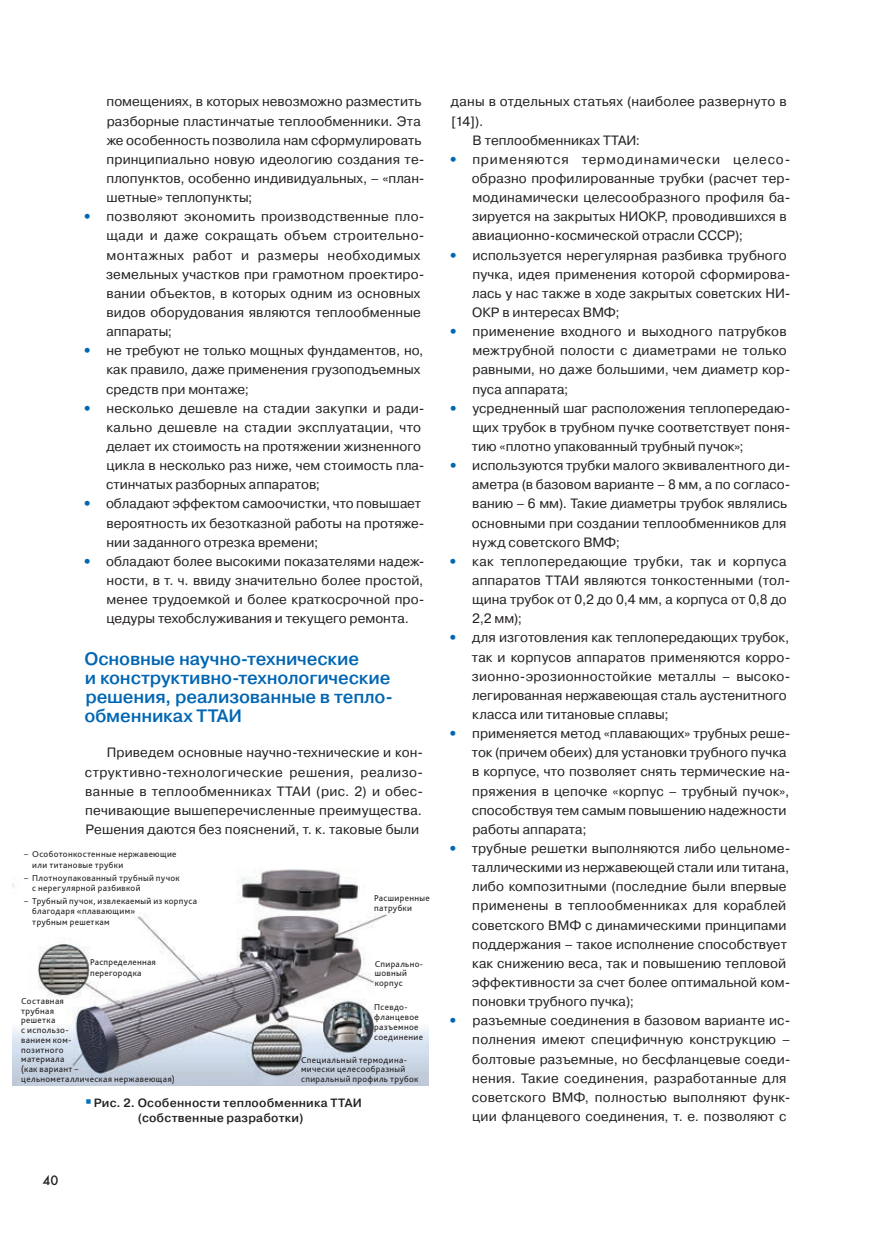
<style>
.page{position:relative;width:872px;height:1234px;background:#fff}
.page>*{position:absolute;margin:0;border:0;box-sizing:border-box;transform-origin:0 0}
.t1{font:500 18px/19.2px "Pragmatica";letter-spacing:-.01em;color:#0166b3}
.t2{font:13.5px/19.2px "Pragmatica";letter-spacing:.01em;color:#231f20}
.t3{font:13.5px "Futura Futuris C";color:#231f20}
.t4{font:500 12px/15px "Pragmatica";letter-spacing:.02em;color:#231f20}
.t5{font:12px "Free Set Light C";letter-spacing:.015em;color:#231f20}
.t6{font:9px/9.8px "Bliss Pro";letter-spacing:.04em;color:#231f20}
.s1{font-weight:800;color:#0166b3}
</style>
<div class="page">
<img style="left:13px;top:869px;width:416px;height:216px">
<p class="t2" style="left:107px;top:92px;width:319px">помещениях, в которых невозможно разместить разборные пластинчатые теплообменники. Эта же особенность позволила нам сформулировать принципиально новую идеологию создания те&shy;плопунктов, особенно индивидуальных, – «план&shy;шетные» теплопункты;</p>
<p class="t2" style="left:106px;top:207px;width:320px;text-indent:-23px"><span class="s1">•</span> позволяют экономить производственные пло&shy;щади и даже сокращать объем строительно&shy;монтажных работ и размеры необходимых земельных участков при грамотном проектиро&shy;вании объектов, в которых одним из основных видов оборудования являются теплообменные аппараты;</p>
<p class="t2" style="left:106px;top:341px;width:319px;text-indent:-23px"><span class="s1">•</span> не требуют не только мощных фундаментов, но, как правило, даже применения грузоподъемных средств при монтаже;</p>
<p class="t2" style="left:106px;top:398px;width:320px;text-indent:-23px"><span class="s1">•</span> несколько дешевле на стадии закупки и ради&shy;кально дешевле на стадии эксплуатации, что делает их стоимость на протяжении жизненного цикла в несколько раз ниже, чем стоимость пла&shy;стинчатых разборных аппаратов;</p>
<p class="t2" style="left:106px;top:494px;width:319px;text-indent:-24px"><span class="s1">•</span> обладают эффектом самоочистки, что повышает вероятность их безотказной работы на протяже&shy;нии заданного отрезка времени;</p>
<p class="t2" style="left:106px;top:551px;width:319px;text-align:justify;text-indent:-24px"><span class="s1">•</span> обладают более высокими показателями надеж&shy;ности, в т. ч. ввиду значительно более простой, менее трудоемкой и более краткосрочной про&shy;цедуры техобслуживания и текущего ремонта.</p>
<h1 class="t1" style="left:84px;top:648px;width:310px">Основные научно-технические<br>и конструктивно-технологические решения, реализованные в тепло&shy;обменниках ТТАИ</h1>
<p class="t2" style="left:85px;top:743px;width:340px;text-indent:22px">Приведем основные научно-технические и кон&shy;структивно-технологические решения, реализо&shy;ванные в теплообменниках ТТАИ (рис. 2) и обес&shy;печивающие вышеперечисленные преимущества.<br>Решения даются без пояснений, т. к. таковые были</p>
<p class="t6" style="left:32px;top:848px;width:146px;line-height:10.5px;text-indent:-8px">– Особотонкостенные нержавеющие или титановые трубки</p>
<p class="t6" style="left:32px;top:871px;width:149px;line-height:10.5px;text-indent:-8px">– Плотноупакованный трубный пучок с нерегулярной разбивкой</p>
<p class="t6" style="left:32px;top:895px;width:166px;line-height:10.5px;text-indent:-8px">– Трубный пучок, извлекаемый из корпуса благодаря «плавающим»<br>трубным решеткам</p>
<p class="t6" style="left:90px;top:956px;width:67px;line-height:10.5px">Распределенная перегородка</p>
<p class="t6" style="left:374px;top:892px;width:57px">Расширенные патрубки</p>
<p class="t6" style="left:375px;top:958px;width:49px">Спирально&shy;шовный корпус</p>
<p class="t6" style="left:21px;top:995px;width:155px">Составная<br>трубная<br>решетка<br>с использо-<br>ванием ком-<br>позитного<br>материала<br>(как вариант –<br>цельнометаллическая нержавеющая)</p>
<p class="t6" style="left:374px;top:1002px;width:50px">Псевдо&shy;фланцевое разъемное соединение</p>
<p class="t5" style="left:21px;top:1097px;width:75px;rotate:-90deg">www.abok.ru</p>
<p class="t6" style="left:301px;top:1054px;width:119px">Специальный термодина&shy;мически целесообразный спиральный профиль трубок</p>
<p class="t4" style="left:138px;top:1094px;width:225px;text-indent:-44px">Рис. 2. Особенности теплообменника ТТАИ (собственные разработки)</p>
<p class="t3" style="left:43px;top:1171px;width:18px">40</p>
<p class="t2" style="left:451px;top:92px;width:337px">даны в отдельных статьях (наиболее развернуто в</p>
<p class="t2" style="left:451px;top:111px;width:33px">[14]).</p>
<p class="t2" style="left:472px;top:131px;width:169px">В теплообменниках ТТАИ:</p>
<p class="t2" style="left:472px;top:150px;width:320px;text-indent:-23px"><span class="s1">•</span> применяются термодинамически целесо&shy;образно профилированные трубки (расчет тер&shy;модинамически целесообразного профиля ба&shy;зируется на закрытых НИОКР, проводившихся в авиационно-космической отрасли СССР);</p>
<p class="t2" style="left:472px;top:245px;width:320px;text-indent:-23px"><span class="s1">•</span> используется нерегулярная разбивка трубного пучка, идея применения которой сформирова&shy;лась у нас также в ходе закрытых советских НИ-ОКР в интересах ВМФ;</p>
<p class="t2" style="left:472px;top:322px;width:319px;text-indent:-24px"><span class="s1">•</span> применение входного и выходного патрубков межтрубной полости с диаметрами не только равными, но даже большими, чем диаметр кор&shy;пуса аппарата;</p>
<p class="t2" style="left:472px;top:398px;width:320px;text-align:justify;text-indent:-23px"><span class="s1">•</span> усредненный шаг расположения теплопередаю&shy;щих трубок в трубном пучке соответствует поня&shy;тию «плотно упакованный трубный пучок»;</p>
<p class="t2" style="left:472px;top:456px;width:320px;text-indent:-23px"><span class="s1">•</span> используются трубки малого эквивалентного ди&shy;аметра (в базовом варианте – 8 мм, а по согласо&shy;ванию – 6 мм). Такие диаметры трубок являлись основными при создании теплообменников для нужд советского ВМФ;</p>
<p class="t2" style="left:472px;top:551px;width:320px;text-indent:-23px"><span class="s1">•</span> как теплопередающие трубки, так и корпуса аппаратов ТТАИ являются тонкостенными (тол&shy;щина трубок от 0,2 до 0,4 мм, а корпуса от 0,8 до 2,2 мм);</p>
<p class="t2" style="left:472px;top:628px;width:320px;text-indent:-23px"><span class="s1">•</span> для изготовления как теплопередающих трубок, так и корпусов аппаратов применяются корро&shy;зионно-эрозионностойкие металлы – высоко&shy;легированная нержавеющая сталь аустенитного класса или титановые сплавы;</p>
<p class="t2" style="left:472px;top:724px;width:320px;text-indent:-23px"><span class="s1">•</span> применяется метод «плавающих» трубных реше&shy;ток (причем обеих) для установки трубного пучка в корпусе, что позволяет снять термические на&shy;пряжения в цепочке «корпус – трубный пучок», способствуя тем самым повышению надежности работы аппарата;</p>
<p class="t2" style="left:472px;top:838px;width:320px;text-indent:-23px"><span class="s1">•</span> трубные решетки выполняются либо цельноме&shy;таллическими из нержавеющей стали или титана, либо композитными (последние были впервые применены в теплообменниках для кораблей советского ВМФ с динамическими принципами поддержания – такое исполнение способствует как снижению веса, так и повышению тепловой эффективности за счет более оптимальной ком&shy;поновки трубного пучка);</p>
<p class="t2" style="left:472px;top:1011px;width:320px;text-indent:-23px"><span class="s1">•</span> разъемные соединения в базовом варианте ис&shy;полнения имеют специфичную конструкцию – болтовые разъемные, но бесфланцевые соеди&shy;нения. Такие соединения, разработанные для советского ВМФ, полностью выполняют функ&shy;ции фланцевого соединения, т. е. позволяют с</p>
</div>
